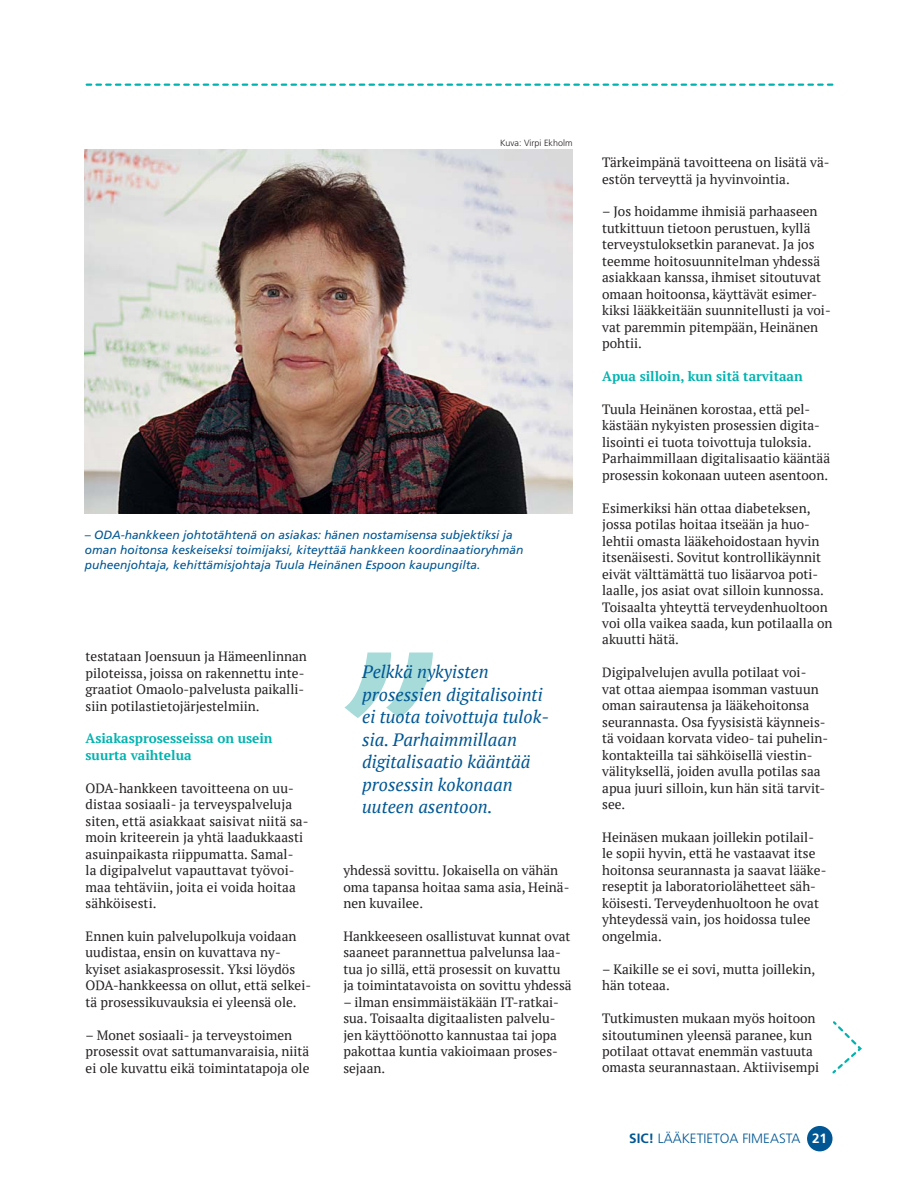
<style>
.page{position:relative;width:918px;height:1188px;background:#fff}
.page>*{position:absolute;margin:0;border:0;box-sizing:border-box;transform-origin:0 0}
.t1{font:italic 18px/22.5px "PT Serif";color:#005793}
.t2{font:13.5px/16.5px "PT Serif";color:#231f20}
.t3{font:700 13.5px/16.5px "PT Serif";color:#00b3b0}
.t4{font:300 13.5px "Frutiger LT Std";color:#005793}
.t5{font:italic 12px/15px "Frutiger LT Std";color:#005793}
.t6{font:300 9px "Frutiger";color:#231f20}
.s1{font-weight:700}
.s2{font-weight:700;color:#fff}
</style>
<div class="page">
<div style="left:807px;top:1126px;width:26px;height:25px;background:#005793;border-radius:50%"></div>
<svg style="left:87px;top:84px;width:745px;height:2px"></svg>
<img style="left:85px;top:150px;width:487px;height:363px">
<svg style="left:344px;top:653px;width:89px;height:65px"></svg>
<svg style="left:832px;top:1021px;width:30px;height:53px"></svg>
<p class="t6" style="left:500px;top:140px;width:74px">Kuva: Virpi Ekholm</p>
<p class="t5" style="left:85px;top:527px;width:440px">– ODA-hankkeen johtotähtenä on asiakas: hänen nostamisensa subjektiksi ja oman hoitonsa keskeiseksi toimijaksi, kiteyttää hankkeen koordinaatioryhmän puheenjohtaja, kehittämisjohtaja Tuula Heinänen Espoon kaupungilta.</p>
<p class="t2" style="left:86px;top:648px;width:223px">testataan Joensuun ja Hämeenlinnan piloteissa, joissa on rakennettu inte&shy;graatiot Omaolo-palvelusta paikalli&shy;siin potilastietojärjestelmiin.</p>
<p class="t3" style="left:86px;top:730px;width:189px">Asiakasprosesseissa on usein suurta vaihtelua</p>
<p class="t2" style="left:86px;top:780px;width:224px">ODA-hankkeen tavoitteena on uu&shy;distaa sosiaali- ja terveyspalveluja siten, että asiakkaat saisivat niitä sa&shy;moin kriteerein ja yhtä laadukkaasti asuinpaikasta riippumatta. Samal-<br>la digipalvelut vapauttavat työvoi&shy;maa tehtäviin, joita ei voida hoitaa sähköisesti.</p>
<p class="t2" style="left:86px;top:928px;width:227px">Ennen kuin palvelupolkuja voidaan uudistaa, ensin on kuvattava ny&shy;kyiset asiakasprosessit. Yksi löydös ODA-hankkeessa on ollut, että selkei&shy;tä prosessikuvauksia ei yleensä ole.</p>
<p class="t2" style="left:86px;top:1026px;width:225px">– Monet sosiaali- ja terveystoimen prosessit ovat sattumanvaraisia, niitä ei ole kuvattu eikä toimintatapoja ole</p>
<h1 class="t1" style="left:362px;top:660px;width:188px">Pelkkä nykyisten prosessien digitalisointi ei tuota toivottuja tulok&shy;sia. Parhaimmillaan digi talisaatio kääntää prosessin kokonaan uuteen asentoon.</h1>
<p class="t2" style="left:343px;top:862px;width:228px">yhdessä sovittu. Jokaisella on vähän oma tapansa hoitaa sama asia, Heinä&shy;nen kuvailee.</p>
<p class="t2" style="left:343px;top:928px;width:230px">Hankkeeseen osallistuvat kunnat ovat saaneet parannettua palvelunsa laa&shy;tua jo sillä, että prosessit on kuvattu ja toimintatavoista on sovittu yhdessä</p>
<p class="t2" style="left:343px;top:994px;width:217px">– ilman ensimmäistäkään IT-ratkai&shy;sua. Toisaalta digitaalisten palvelu&shy;jen käyttöönotto kannustaa tai jopa pakottaa kuntia vakioimaan proses&shy;sejaan.</p>
<p class="t2" style="left:602px;top:154px;width:229px">Tärkeimpänä tavoitteena on lisätä vä&shy;estön terveyttä ja hyvinvointia.</p>
<p class="t2" style="left:602px;top:203px;width:230px">– Jos hoidamme ihmisiä parhaaseen tutkittuun tietoon perustuen, kyllä terveystuloksetkin paranevat. Ja jos teemme hoitosuunnitelman yhdessä asiakkaan kanssa, ihmiset sitoutuvat omaan hoitoonsa, käyttävät esimer&shy;kiksi lääkkeitään suunnitellusti ja voi&shy;vat paremmin pitempään, Heinänen pohtii.</p>
<p class="t3" style="left:602px;top:368px;width:202px">Apua silloin, kun sitä tarvitaan</p>
<p class="t2" style="left:602px;top:401px;width:230px">Tuula Heinänen korostaa, että pel&shy;kästään nykyisten prosessien digita&shy;lisointi ei tuota toivottuja tuloksia.<br>Parhaimmillaan digitalisaatio kääntää prosessin kokonaan uuteen asentoon.</p>
<p class="t2" style="left:602px;top:500px;width:232px">Esimerkiksi hän ottaa diabeteksen, jossa potilas hoitaa itseään ja huo&shy;lehtii omasta lääkehoidostaan hyvin itsenäisesti. Sovitut kontrollikäynnit eivät välttämättä tuo lisäarvoa poti&shy;laalle, jos asiat ovat silloin kunnossa.<br>Toisaalta yhteyttä terveydenhuoltoon voi olla vaikea saada, kun potilaalla on akuutti hätä.</p>
<p class="t2" style="left:602px;top:664px;width:228px">Digipalvelujen avulla potilaat voi&shy;vat ottaa aiempaa isomman vastuun oman sairautensa ja lääkehoitonsa seurannasta. Osa fyysisistä käynneis&shy;tä voidaan korvata video- tai puhelin&shy;kontakteilla tai sähköisellä viestin&shy;välityksellä, joiden avulla potilas saa apua juuri silloin, kun hän sitä tarvit&shy;see.</p>
<p class="t2" style="left:602px;top:829px;width:226px">Heinäsen mukaan joillekin potilail&shy;le sopii hyvin, että he vastaavat itse hoitonsa seurannasta ja saavat lääke&shy;reseptit ja laboratoriolähetteet säh&shy;köisesti. Terveydenhuoltoon he ovat yhteydessä vain, jos hoidossa tulee ongelmia.</p>
<p class="t2" style="left:602px;top:960px;width:215px">– Kaikille se ei sovi, mutta joillekin, hän toteaa.</p>
<p class="t2" style="left:602px;top:1010px;width:218px">Tutkimusten mukaan myös hoitoon sitoutuminen yleensä paranee, kun potilaat ottavat enemmän vastuuta omasta seurannastaan. Aktiivisempi</p>
<p class="t4" style="left:629px;top:1133px;width:199px"><span class="s1">SIC!</span> LÄÄKETIETOA FIMEASTA <span class="s2">21</span></p>
</div>
